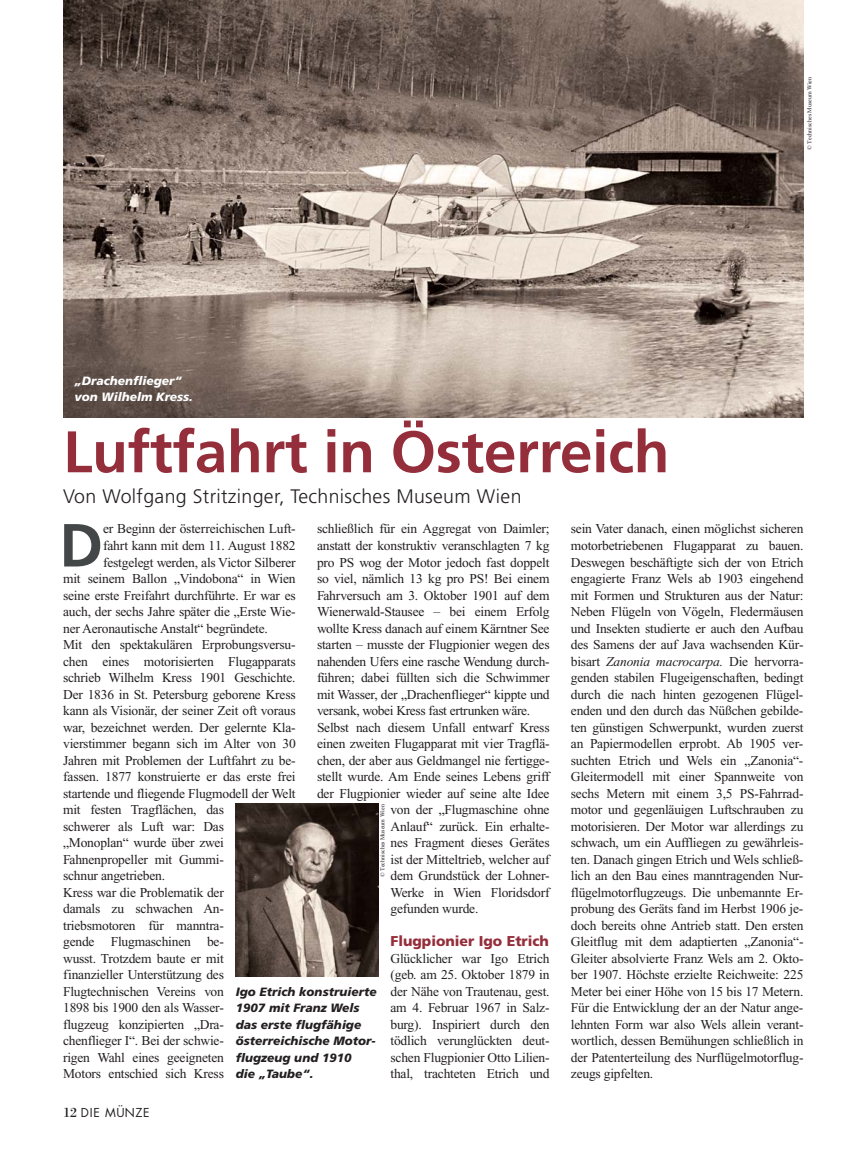
<style>
.page{position:relative;width:851px;height:1149px;background:#fff}
.page>*{position:absolute;margin:0;border:0;box-sizing:border-box;transform-origin:0 0}
.t1{font:700 60.75px "Frutiger";color:#434747}
.t2{font:700 58.5px "Frutiger";letter-spacing:-.005em;color:#952e3b}
.t3{font:300 19.5px "Frutiger";letter-spacing:.015em;color:#231f20}
.t4{font:900 14.25px "Frutiger";color:#952e3b}
.t5{font:13.5px/16.5px "Times New Roman";letter-spacing:-.015em;color:#231f20;text-align:justify}
.t6{font:italic 900 12px/16.5px "Frutiger";color:#231f20}
.t7{font:italic 900 12px/16.5px "Frutiger";color:#fff}
.t8{font:12px "Futura";letter-spacing:.06em;color:#231f20}
.t9{font:6px "Times New Roman";color:#231f20}
.s1{font-family:"Bodoni";font-size:14.25px}
.s2{font-style:italic}
</style>
<div class="page">
<img style="left:63px;top:1px;width:740px;height:416px">
<img style="left:236px;top:803px;width:142px;height:173px">
<p class="t7" style="left:74px;top:373px;width:120px">„Drachenflieger“ von Wilhelm Kress.</p>
<h2 class="t2" style="left:63px;top:428px;width:607px">Luftfahrt in Österreich</h2>
<h3 class="t3" style="left:63px;top:488px;width:460px">Von Wolfgang Stritzinger, Technisches Museum Wien</h3>
<p class="t9" style="left:807px;top:150px;width:74px;rotate:-90deg">© Technisches Museum Wien</p>
<h1 class="t1" style="left:59px;top:520px;width:45px">D</h1>
<p class="t5" style="left:103px;top:522px;width:194px">er Beginn der österreichischen Luft-</p>
<p class="t5" style="left:317px;top:522px;width:234px">schließlich für ein Aggregat von Daimler;</p>
<p class="t5" style="left:317px;top:538px;width:234px">anstatt der konstruktiv veranschlagten 7 kg</p>
<p class="t5" style="left:317px;top:555px;width:234px">pro PS wog der Motor jedoch fast doppelt</p>
<p class="t5" style="left:317px;top:571px;width:234px">so viel, nämlich 13 kg pro PS! Bei einem</p>
<p class="t5" style="left:317px;top:588px;width:234px">Fahrversuch am 3. Oktober 1901 auf dem</p>
<p class="t5" style="left:317px;top:604px;width:234px">Wienerwald-Stausee – bei einem Erfolg</p>
<p class="t5" style="left:317px;top:621px;width:234px">wollte Kress danach auf einem Kärntner See</p>
<p class="t5" style="left:317px;top:637px;width:234px">starten – musste der Flugpionier wegen des</p>
<p class="t5" style="left:317px;top:654px;width:234px">nahenden Ufers eine rasche Wendung durch-</p>
<p class="t5" style="left:317px;top:670px;width:234px">führen; dabei füllten sich die Schwimmer</p>
<p class="t5" style="left:317px;top:687px;width:234px">mit Wasser, der „Drachenflieger“ kippte und</p>
<p class="t5" style="left:317px;top:703px;width:215px">versank, wobei Kress fast ertrunken wäre.</p>
<p class="t5" style="left:317px;top:720px;width:234px">Selbst nach diesem Unfall entwarf Kress</p>
<p class="t5" style="left:317px;top:736px;width:234px">einen zweiten Flugapparat mit vier Tragflä-</p>
<p class="t5" style="left:317px;top:753px;width:234px">chen, der aber aus Geldmangel nie fertigge-</p>
<p class="t5" style="left:317px;top:769px;width:234px">stellt wurde. Am Ende seines Lebens griff</p>
<p class="t5" style="left:317px;top:786px;width:234px">der Flugpionier wieder auf seine alte Idee</p>
<p class="t5" style="left:390px;top:802px;width:160px">von der „Flugmaschine ohne</p>
<p class="t5" style="left:390px;top:819px;width:161px">Anlauf“ zurück. Ein erhalte-</p>
<p class="t5" style="left:390px;top:835px;width:161px">nes Fragment dieses Gerätes</p>
<p class="t5" style="left:390px;top:852px;width:161px">ist der Mitteltrieb, welcher auf</p>
<p class="t5" style="left:390px;top:868px;width:160px">dem Grundstück der Lohner-</p>
<p class="t5" style="left:390px;top:885px;width:161px">Werke in Wien Floridsdorf</p>
<p class="t5" style="left:390px;top:901px;width:89px">gefunden wurde.</p>
<p class="t4" style="left:390px;top:935px;width:160px">Flugpionier Igo Etrich</p>
<p class="t5" style="left:390px;top:951px;width:161px">Glücklicher war Igo Etrich (geb. am 25. Oktober 1879 in der Nähe von Trautenau, gest. am 4. Februar 1967 in Salz&shy;burg). Inspiriert durch den tödlich verunglückten deut&shy;schen Flugpionier Otto Lilien&shy;thal, trachteten Etrich und</p>
<p class="t5" style="left:103px;top:538px;width:194px">fahrt kann mit dem 11. August 1882</p>
<p class="t5" style="left:103px;top:555px;width:194px">festgelegt werden, als Victor Silberer</p>
<p class="t5" style="left:63px;top:571px;width:234px">mit seinem Ballon „Vindobona“ in Wien</p>
<p class="t5" style="left:63px;top:588px;width:234px">seine erste Freifahrt durchführte. Er war es</p>
<p class="t5" style="left:63px;top:604px;width:234px">auch, der sechs Jahre später die „Erste Wie-</p>
<p class="t5" style="left:63px;top:621px;width:206px">ner Aeronautische Anstalt“ begründete.</p>
<p class="t5" style="left:63px;top:637px;width:234px">Mit den spektakulären Erprobungsversu-</p>
<p class="t5" style="left:63px;top:654px;width:234px">chen eines motorisierten Flugapparats</p>
<p class="t5" style="left:63px;top:670px;width:234px">schrieb Wilhelm Kress 1901 Geschichte.</p>
<p class="t5" style="left:63px;top:687px;width:234px">Der 1836 in St. Petersburg geborene Kress</p>
<p class="t5" style="left:63px;top:703px;width:234px">kann als Visionär, der seiner Zeit oft voraus</p>
<p class="t5" style="left:63px;top:720px;width:234px">war, bezeichnet werden. Der gelernte Kla-</p>
<p class="t5" style="left:63px;top:736px;width:234px">vierstimmer begann sich im Alter von 30</p>
<p class="t5" style="left:63px;top:753px;width:234px">Jahren mit Problemen der Luftfahrt zu be-</p>
<p class="t5" style="left:63px;top:769px;width:234px">fassen. 1877 konstruierte er das erste frei</p>
<p class="t5" style="left:63px;top:786px;width:234px">startende und fliegende Flugmodell der Welt</p>
<p class="t5" style="left:63px;top:802px;width:162px">mit festen Tragflächen, das</p>
<p class="t5" style="left:63px;top:819px;width:162px">schwerer als Luft war: Das</p>
<p class="t5" style="left:63px;top:835px;width:162px">„Monoplan“ wurde über zwei</p>
<p class="t5" style="left:63px;top:852px;width:162px">Fahnenpropeller mit Gummi-</p>
<p class="t5" style="left:63px;top:868px;width:104px">schnur angetrieben.</p>
<p class="t5" style="left:63px;top:885px;width:162px">Kress war die Problematik der</p>
<p class="t5" style="left:63px;top:901px;width:162px">damals zu schwachen An-</p>
<p class="t5" style="left:63px;top:918px;width:162px">triebsmotoren für manntra-</p>
<p class="t5" style="left:63px;top:934px;width:162px">gende Flugmaschinen be-</p>
<p class="t5" style="left:63px;top:951px;width:162px">wusst. Trotzdem baute er mit</p>
<p class="t5" style="left:63px;top:967px;width:162px">finanzieller Unterstützung des</p>
<p class="t5" style="left:63px;top:984px;width:162px">Flugtechnischen Vereins von</p>
<p class="t5" style="left:63px;top:1000px;width:162px">1898 bis 1900 den als Wasser-</p>
<p class="t5" style="left:63px;top:1017px;width:162px">flugzeug konzipierten „Dra-</p>
<p class="t5" style="left:63px;top:1033px;width:162px">chenflieger I“. Bei der schwie-</p>
<p class="t5" style="left:63px;top:1050px;width:162px">rigen Wahl eines geeigneten</p>
<p class="t5" style="left:63px;top:1066px;width:162px">Motors entschied sich Kress</p>
<p class="t9" style="left:380px;top:876px;width:74px;rotate:-90deg">© Technisches Museum Wien</p>
<p class="t6" style="left:236px;top:984px;width:142px">Igo Etrich konstruierte<br>1907 mit Franz Wels das erste flugfähige österreichische Motor&shy;flugzeug und 1910<br>die „Taube“.</p>
<p class="t8" style="left:63px;top:1106px;width:88px"><span class="s1">12</span> DIE MÜNZE</p>
<p class="t5" style="left:570px;top:522px;width:234px">sein Vater danach, einen möglichst sicheren motorbetriebenen Flugapparat zu bauen.<br>Deswegen beschäftigte sich der von Etrich engagierte Franz Wels ab 1903 eingehend mit Formen und Strukturen aus der Natur:<br>Neben Flügeln von Vögeln, Fledermäusen und Insekten studierte er auch den Aufbau des Samens der auf Java wachsenden Kür&shy;bisart <span class="s2">Zanonia macrocarpa.</span> Die hervorra&shy;genden stabilen Flugeigenschaften, bedingt durch die nach hinten gezogenen Flügel&shy;enden und den durch das Nüßchen gebilde&shy;ten günstigen Schwerpunkt, wurden zuerst an Papiermodellen erprobt. Ab 1905 ver&shy;suchten Etrich und Wels ein „Zanonia“- Gleitermodell mit einer Spannweite von sechs Metern mit einem 3,5 PS-Fahrrad&shy;motor und gegenläuigen Luftschrauben zu motorisieren. Der Motor war allerdings zu schwach, um ein Auffliegen zu gewährleis&shy;ten. Danach gingen Etrich und Wels schließ&shy;lich an den Bau eines manntragenden Nur&shy;flügelmotorflugzeugs. Die unbemannte Er&shy;probung des Geräts fand im Herbst 1906 je&shy;doch bereits ohne Antrieb statt. Den ersten Gleitflug mit dem adaptierten „Zanonia“- Gleiter absolvierte Franz Wels am 2. Okto&shy;ber 1907. Höchste erzielte Reichweite: 225<br>Meter bei einer Höhe von 15 bis 17 Metern.<br>Für die Entwicklung der an der Natur ange&shy;lehnten Form war also Wels allein verant&shy;wortlich, dessen Bemühungen schließlich in der Patenterteilung des Nurflügelmotorflug&shy;zeugs gipfelten.</p>
</div>
